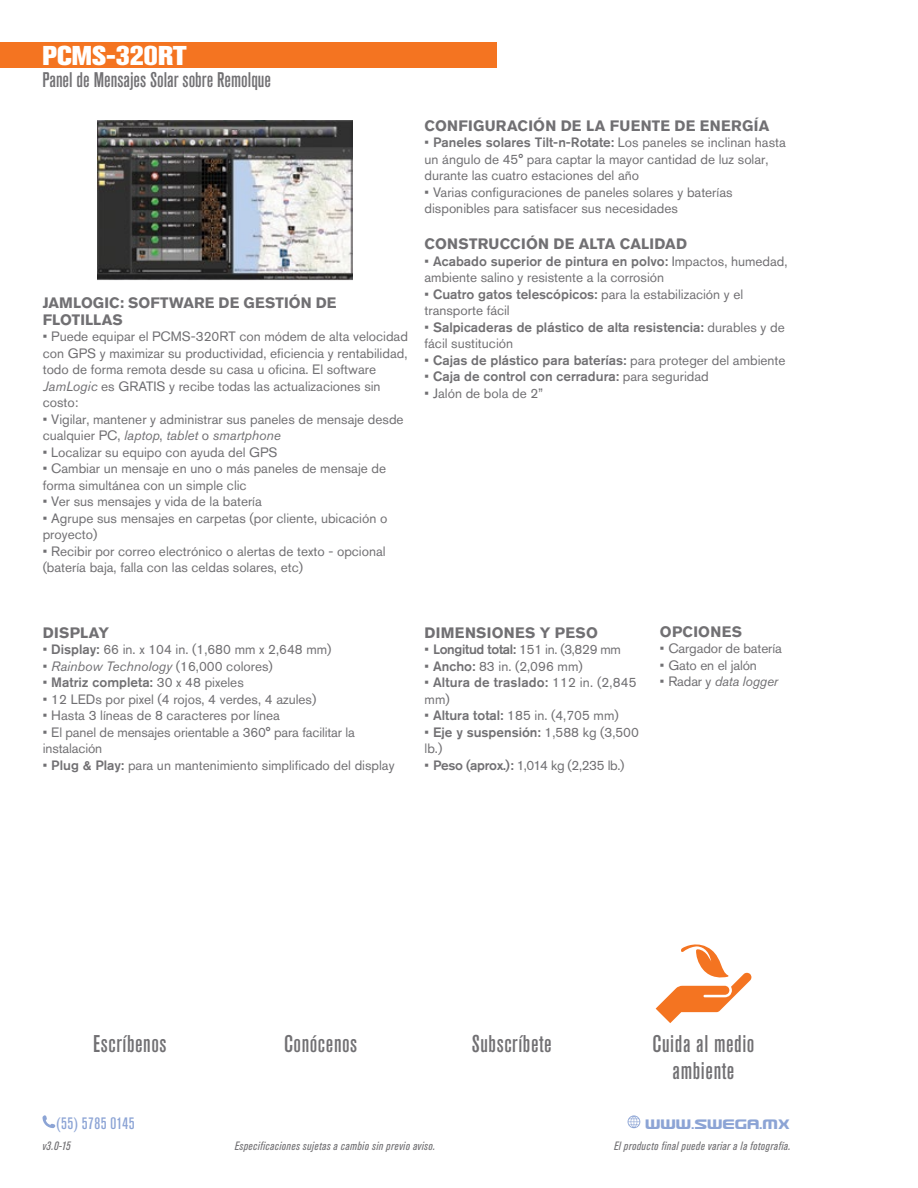
<style>
.page{position:relative;width:918px;height:1188px;background:#fff}
.page>*{position:absolute;margin:0;border:0;box-sizing:border-box;transform-origin:0 0}
.t1{font:27px "Akzidenz Grotesk BQ X Bold Alt";color:#fff}
.t2{font:500 condensed 24px/27px "Akzidenz Grotesk BQ";letter-spacing:.025em;color:#717073;text-align:center}
.t3{font:500 condensed 21px "Akzidenz Grotesk BQ";color:#717073}
.t4{font:500 condensed 16.5px "Akzidenz Grotesk BQ";letter-spacing:.025em;color:#8ca4d5}
.t5{font:16.5px "Usuzi";color:#8ca4d5}
.t6{font:700 15px/16.5px "Akzidenz Grotesk BQ";letter-spacing:.015em;color:#717073}
.t7{font:13.5px/16.5px "Akzidenz Grotesk BQ";color:#717073}
.t8{font:500 13.5px/16.5px "Akzidenz Grotesk BQ";color:#717073}
.t9{font:13.5px "Akzidenz Grotesk BQ";letter-spacing:-.025em;color:#717073}
.t10{font:italic 13.5px "Akzidenz Grotesk BQ";color:#717073}
.t11{font:italic condensed 12px "Akzidenz Grotesk BQ";letter-spacing:.04em;color:#717073}
.s1{font-style:italic}
.s2{font-weight:500}
.s3{font-weight:400}
.s4{font-style:normal}
</style>
<div class="page">
<svg style="left:42px;top:1115px;width:13px;height:13px"></svg>
<svg style="left:628px;top:1115px;width:12px;height:13px"></svg>
<div style="left:0;top:43px;width:496px;height:25px;background:#f47421"></div>
<img style="left:98px;top:120px;width:255px;height:160px">
<svg style="left:656px;top:944px;width:95px;height:79px"></svg>
<h1 class="t1" style="left:43px;top:40px;width:146px">PCMS-320RT</h1>
<h3 class="t3" style="left:43px;top:68px;width:230px">Panel de Mensajes Solar sobre Remolque</h3>
<p class="t6" style="left:43px;top:295px;width:295px">JAMLOGIC: SOFTWARE DE GESTIÓN DE<br>FLOTILLAS</p>
<p class="t7" style="left:43px;top:328px;width:367px">• Puede equipar el PCMS-320RT con módem de alta velocidad con GPS y maximizar su productividad, eficiencia y rentabilidad, todo de forma remota desde su casa u oficina. El software <span class="s1">JamLogic</span> es GRATIS y recibe todas las actualizaciones sin costo:</p>
<p class="t7" style="left:43px;top:411px;width:362px">• Vigilar, mantener y administrar sus paneles de mensaje desde cualquier PC, <span class="s1">laptop</span>, <span class="s1">tablet</span> o <span class="s1">smartphone</span></p>
<p class="t7" style="left:43px;top:444px;width:236px">• Localizar su equipo con ayuda del GPS</p>
<p class="t7" style="left:43px;top:460px;width:345px">• Cambiar un mensaje en uno o más paneles de mensaje de forma simultánea con un simple clic</p>
<p class="t7" style="left:43px;top:493px;width:221px">• Ver sus mensajes y vida de la batería</p>
<p class="t7" style="left:43px;top:510px;width:346px">• Agrupe sus mensajes en carpetas (por cliente, ubicación o proyecto)</p>
<p class="t7" style="left:43px;top:543px;width:344px">• Recibir por correo electrónico o alertas de texto - opcional (batería baja, falla con las celdas solares, etc)</p>
<p class="t6" style="left:425px;top:117px;width:346px">CONFIGURACIÓN DE LA FUENTE DE ENERGÍA</p>
<p class="t7" style="left:425px;top:134px;width:363px">• <span class="s2">Paneles solares Tilt-n-Rotate:</span> Los paneles se inclinan hasta un ángulo de 45° para captar la mayor cantidad de luz solar, durante las cuatro estaciones del año</p>
<p class="t7" style="left:425px;top:184px;width:310px">• Varias configuraciones de paneles solares y baterías disponibles para satisfacer sus necesidades</p>
<p class="t6" style="left:425px;top:236px;width:264px">CONSTRUCCIÓN DE ALTA CALIDAD</p>
<p class="t7" style="left:425px;top:253px;width:365px">• <span class="s2">Acabado superior de pintura en polvo:</span> Impactos, humedad, ambiente salino y resistente a la corrosión</p>
<p class="t7" style="left:425px;top:286px;width:320px">• <span class="s2">Cuatro gatos telescópicos:</span> para la estabilización y el transporte fácil</p>
<p class="t8" style="left:425px;top:319px;width:362px"><span class="s3">•</span> Salpicaderas de plástico de alta resistencia: <span class="s3">durables y de fácil sustitución</span></p>
<p class="t8" style="left:425px;top:352px;width:362px"><span class="s3">•</span> Cajas de plástico para baterías: <span class="s3">para proteger del ambiente</span></p>
<p class="t8" style="left:425px;top:368px;width:286px"><span class="s3">•</span> Caja de control con cerradura: <span class="s3">para seguridad</span></p>
<p class="t7" style="left:425px;top:385px;width:120px">• Jalón de bola de 2”</p>
<p class="t6" style="left:43px;top:624px;width:68px">DISPLAY</p>
<p class="t7" style="left:43px;top:641px;width:290px">• <span class="s2">Display:</span> 66 in. x 104 in. (1,680 mm x 2,648 mm)</p>
<p class="t10" style="left:43px;top:658px;width:232px"><span class="s4">•</span> Rainbow Technology <span class="s4">(16,000 colores)</span></p>
<p class="t8" style="left:43px;top:674px;width:202px"><span class="s3">•</span> Matriz completa: <span class="s3">30 x 48 pixeles</span></p>
<p class="t7" style="left:43px;top:691px;width:275px">• 12 LEDs por pixel (4 rojos, 4 verdes, 4 azules)</p>
<p class="t7" style="left:43px;top:707px;width:239px">• Hasta 3 líneas de 8 caracteres por línea</p>
<p class="t7" style="left:43px;top:724px;width:314px">• El panel de mensajes orientable a 360° para facilitar la instalación</p>
<p class="t7" style="left:43px;top:757px;width:353px">• <span class="s2">Plug &amp; Play:</span> para un mantenimiento simplificado del display</p>
<p class="t6" style="left:425px;top:624px;width:175px">DIMENSIONES Y PESO</p>
<p class="t9" style="left:425px;top:642px;width:198px">• <span class="s2">Longitud total:</span> 151 in. (3,829 mm</p>
<p class="t7" style="left:425px;top:658px;width:160px">• <span class="s2">Ancho:</span> 83 in. (2,096 mm)</p>
<p class="t8" style="left:425px;top:674px;width:213px"><span class="s3">•</span> Altura de traslado: <span class="s3">112 in. (2,845 mm)</span></p>
<p class="t7" style="left:425px;top:707px;width:196px">• <span class="s2">Altura total:</span> 185 in. (4,705 mm)</p>
<p class="t7" style="left:425px;top:724px;width:216px">• <span class="s2">Eje y suspensión:</span> 1,588 kg (3,500 lb.)</p>
<p class="t9" style="left:425px;top:757px;width:201px">• <span class="s2">Peso (aprox.):</span> 1,014 kg (2,235 lb.)</p>
<p class="t6" style="left:660px;top:623px;width:84px">OPCIONES</p>
<p class="t7" style="left:660px;top:640px;width:123px">• Cargador de batería</p>
<p class="t7" style="left:660px;top:657px;width:99px">• Gato en el jalón</p>
<p class="t10" style="left:660px;top:674px;width:120px"><span class="s4">• Radar y</span> data logger</p>
<h2 class="t2" style="left:93px;top:1030px;width:75px">Escríbenos</h2>
<h2 class="t2" style="left:284px;top:1030px;width:75px">Conócenos</h2>
<h2 class="t2" style="left:472px;top:1030px;width:81px">Subscríbete</h2>
<h2 class="t2" style="left:653px;top:1030px;width:103px">Cuida al medio ambiente</h2>
<p class="t4" style="left:57px;top:1114px;width:80px">(55) 5785 0145</p>
<p class="t5" style="left:646px;top:1115px;width:146px">WWW.SWEGA.MX</p>
<p class="t11" style="left:43px;top:1139px;width:30px">v3.0-15</p>
<p class="t11" style="left:235px;top:1139px;width:202px">Especificaciones sujetas a cambio sin previo aviso.</p>
<p class="t11" style="left:614px;top:1139px;width:178px">El producto final puede variar a la fotografía.</p>
</div>
